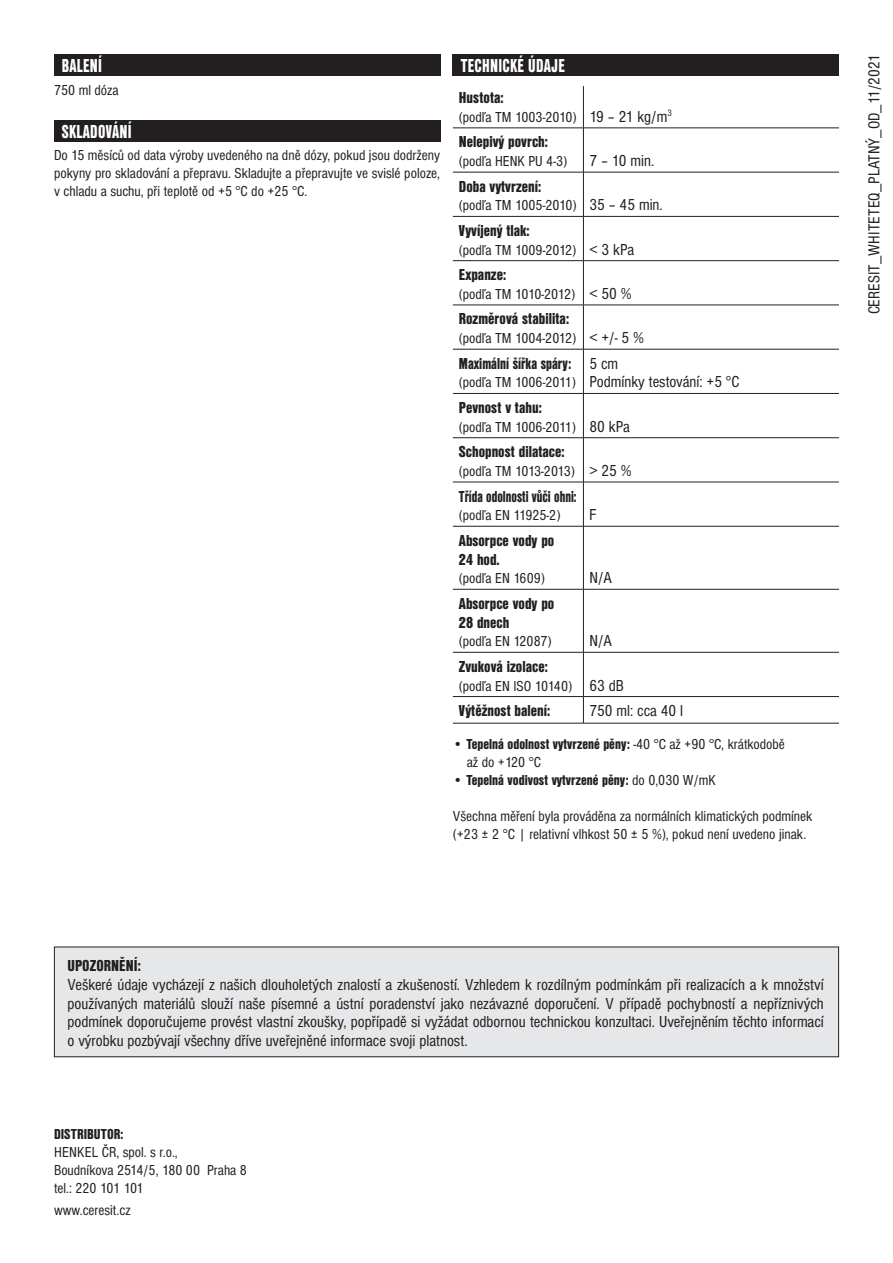
<style>
.page{position:relative;width:893px;height:1263px;background:#fff}
.page>*{position:absolute;margin:0;border:0;box-sizing:border-box;transform-origin:0 0}
.t1{font:19.5px "Nimbus Sans DOT Blac Cond";letter-spacing:.015em;color:#fff;scale:.85 1}
.t2{font:condensed 16.5px/18.8px "Nimbus Sans DOT";color:#231f20}
.t3{font:16.5px/18.8px "Nimbus Sans DOT Blac Cond";color:#231f20}
.t4{font:16.5px "Nimbus Sans DOT Blac Cond";color:#231f20;scale:.86 1}
.t5{font:16.5px "Nimbus Sans DOT Blac Cond";color:#231f20;scale:.91 1}
.t6{font:condensed 15px/18px "Nimbus Sans DOT";color:#231f20}
.t7{font:15px "Nimbus Sans DOT Blac Cond";color:#231f20}
.t8{font:condensed 15px "Nimbus Sans DOT";letter-spacing:-.03em;color:#231f20}
.s1{font-size:16.5px}
.s2{font-family:"Nimbus Sans DOT";font-stretch:condensed}
</style>
<div class="page">
<div style="left:54px;top:54px;width:386px;height:22px;background:#231f20"></div>
<div style="left:54px;top:120px;width:386px;height:22px;background:#231f20"></div>
<div style="left:453px;top:54px;width:386px;height:22px;background:#231f20"></div>
<hr style="left:583px;top:86px;width:1px;height:42px;background:#231f20">
<hr style="left:453px;top:128px;width:130px;height:1px;background:#231f20">
<hr style="left:583px;top:128px;width:256px;height:1px;background:#231f20">
<hr style="left:583px;top:128px;width:1px;height:44px;background:#231f20">
<hr style="left:453px;top:172px;width:130px;height:1px;background:#231f20">
<hr style="left:583px;top:172px;width:256px;height:1px;background:#231f20">
<hr style="left:583px;top:172px;width:1px;height:44px;background:#231f20">
<hr style="left:453px;top:216px;width:130px;height:1px;background:#231f20">
<hr style="left:583px;top:216px;width:256px;height:1px;background:#231f20">
<hr style="left:583px;top:217px;width:1px;height:43px;background:#231f20">
<hr style="left:583px;top:261px;width:1px;height:44px;background:#231f20">
<hr style="left:583px;top:305px;width:1px;height:44px;background:#231f20">
<hr style="left:583px;top:349px;width:1px;height:44px;background:#231f20">
<hr style="left:583px;top:394px;width:1px;height:43px;background:#231f20">
<hr style="left:583px;top:438px;width:1px;height:44px;background:#231f20">
<hr style="left:583px;top:482px;width:1px;height:44px;background:#231f20">
<hr style="left:583px;top:526px;width:1px;height:63px;background:#231f20">
<hr style="left:583px;top:589px;width:1px;height:63px;background:#231f20">
<hr style="left:583px;top:652px;width:1px;height:44px;background:#231f20">
<svg style="left:583px;top:697px;width:1px;height:26px"></svg>
<hr style="left:453px;top:260px;width:130px;height:1px;background:#231f20">
<hr style="left:583px;top:260px;width:256px;height:1px;background:#231f20">
<hr style="left:453px;top:305px;width:130px;height:1px;background:#231f20">
<hr style="left:583px;top:305px;width:256px;height:1px;background:#231f20">
<hr style="left:453px;top:393px;width:130px;height:1px;background:#231f20">
<hr style="left:583px;top:393px;width:256px;height:1px;background:#231f20">
<hr style="left:453px;top:482px;width:130px;height:1px;background:#231f20">
<hr style="left:453px;top:589px;width:130px;height:1px;background:#231f20">
<hr style="left:583px;top:589px;width:256px;height:1px;background:#231f20">
<hr style="left:453px;top:723px;width:130px;height:1px;background:#231f20">
<hr style="left:583px;top:723px;width:256px;height:1px;background:#231f20">
<hr style="left:453px;top:349px;width:130px;height:1px;background:#231f20">
<hr style="left:583px;top:349px;width:256px;height:1px;background:#231f20">
<hr style="left:453px;top:437px;width:130px;height:1px;background:#231f20">
<hr style="left:583px;top:437px;width:256px;height:1px;background:#231f20">
<hr style="left:583px;top:482px;width:256px;height:1px;background:#231f20">
<hr style="left:453px;top:526px;width:130px;height:1px;background:#231f20">
<hr style="left:583px;top:526px;width:256px;height:1px;background:#231f20">
<hr style="left:453px;top:652px;width:130px;height:1px;background:#231f20">
<hr style="left:583px;top:652px;width:256px;height:1px;background:#231f20">
<hr style="left:453px;top:696px;width:130px;height:1px;background:#231f20">
<hr style="left:583px;top:696px;width:256px;height:1px;background:#231f20">
<div style="left:54px;top:947px;width:785px;height:110px;background:#e6e7e9"></div>
<div style="left:54px;top:946px;width:785px;height:111px;border:1px solid #231f20"></div>
<h1 class="t1" style="left:62px;top:54px;width:49px">BALENÍ</h1>
<p class="t6" style="left:54px;top:81px;width:66px">750 ml dóza</p>
<h1 class="t1" style="left:62px;top:120px;width:84px">SKLADOVÁNÍ</h1>
<p class="t6" style="left:54px;top:146px;width:388px;text-align:justify">Do 15 měsíců od data výroby uvedeného na dně dózy, pokud jsou dodrženy pokyny pro skladování a přepravu. Skladujte a přepravujte ve svislé poloze, v chladu a suchu, při teplotě od +5 °C do +25 °C.</p>
<h1 class="t1" style="left:461px;top:54px;width:124px">TECHNICKÉ ÚDAJE</h1>
<p class="t3" style="left:459px;top:88px;width:46px">Hustota:</p>
<p class="t6" style="left:459px;top:108px;width:214px">(podľa TM 1003-2010) <span class="s1">19 – 21 kg/m</span><sup>3</sup></p>
<p class="t3" style="left:459px;top:133px;width:91px">Nelepivý povrch:</p>
<p class="t6" style="left:459px;top:152px;width:110px">(podľa HENK PU 4-3)</p>
<p class="t2" style="left:589px;top:152px;width:66px">7 – 10 min.</p>
<p class="t3" style="left:459px;top:177px;width:84px">Doba vytvrzení:</p>
<p class="t6" style="left:459px;top:197px;width:205px">(podľa TM 1005-2010) <span class="s1">35 – 45 min.</span></p>
<p class="t3" style="left:459px;top:221px;width:72px">Vyvíjený tlak:</p>
<p class="t6" style="left:459px;top:241px;width:177px">(podľa TM 1009-2012) <span class="s1">&lt; 3 kPa</span></p>
<p class="t3" style="left:459px;top:265px;width:49px">Expanze:</p>
<p class="t8" style="left:459px;top:286px;width:174px">(podľa TM 1010-2012) <span class="s1">&lt; 50 %</span></p>
<p class="t3" style="left:459px;top:310px;width:112px">Rozměrová stabilita:</p>
<p class="t6" style="left:459px;top:330px;width:187px">(podľa TM 1004-2012) <span class="s1">&lt; +/- 5 %</span></p>
<p class="t5" style="left:459px;top:354px;width:125px">Maximální šířka spáry:</p>
<p class="t6" style="left:459px;top:374px;width:119px">(podľa TM 1006-2011)</p>
<p class="t2" style="left:589px;top:354px;width:151px">5 cm<br>Podmínky testování: +5 °C</p>
<p class="t3" style="left:459px;top:398px;width:84px">Pevnost v tahu:</p>
<p class="t6" style="left:459px;top:418px;width:173px">(podľa TM 1006-2011) <span class="s1">80 kPa</span></p>
<p class="t3" style="left:459px;top:442px;width:107px">Schopnost dilatace:</p>
<p class="t8" style="left:459px;top:463px;width:174px">(podľa TM 1013-2013) <span class="s1">&gt; 25 %</span></p>
<p class="t4" style="left:459px;top:487px;width:138px">Třída odolnosti vůči ohni:</p>
<p class="t6" style="left:459px;top:507px;width:103px">(podľa EN 11925-2)</p>
<p class="t2" style="left:589px;top:506px;width:8px">F</p>
<p class="t3" style="left:459px;top:531px;width:97px">Absorpce vody po<br>24 hod.</p>
<p class="t6" style="left:459px;top:570px;width:87px">(podľa EN 1609)</p>
<p class="t2" style="left:589px;top:569px;width:24px">N/A</p>
<p class="t3" style="left:459px;top:594px;width:97px">Absorpce vody po<br>28 dnech</p>
<p class="t6" style="left:459px;top:633px;width:94px">(podľa EN 12087)</p>
<p class="t2" style="left:589px;top:632px;width:24px">N/A</p>
<p class="t3" style="left:459px;top:657px;width:90px">Zvuková izolace:</p>
<p class="t6" style="left:459px;top:677px;width:167px">(podľa EN ISO 10140) <span class="s1">63 dB</span></p>
<p class="t3" style="left:459px;top:701px;width:93px">Výtěžnost balení:</p>
<p class="t2" style="left:589px;top:702px;width:95px">750 ml: cca 40 l</p>
<p class="t7" style="left:453px;top:735px;width:334px"><span class="s2">•</span> Tepelná odolnost vytvrzené pěny: <span class="s2">-40 °C až +90 °C, krátkodobě</span></p>
<p class="t6" style="left:467px;top:753px;width:76px">až do +120 °C</p>
<p class="t7" style="left:453px;top:771px;width:264px"><span class="s2">•</span> Tepelná vodivost vytvrzené pěny: <span class="s2">do 0,030 W/mK</span></p>
<p class="t6" style="left:453px;top:807px;width:361px">Všechna měření byla prováděna za normálních klimatických podmínek (+23 ± 2 °C | relativní vlhkost 50 ± 5 %), pokud není uvedeno jinak.</p>
<p class="t2" style="left:865px;top:314px;width:262px;rotate:-90deg">CERESIT_WHITETEQ_PLATNÝ_OD_11/2021</p>
<p class="t3" style="left:68px;top:956px;width:75px">UPOZORNĚNÍ:</p>
<p class="t2" style="left:68px;top:975px;width:758px;text-align:justify">Veškeré údaje vycházejí z našich dlouholetých znalostí a zkušeností. Vzhledem k rozdílným podmínkám při realizacích a k množství používaných materiálů slouží naše písemné a ústní poradenství jako nezávazné doporučení. V případě pochybností a nepříznivých podmínek doporučujeme provést vlastní zkoušky, popřípadě si vyžádat odbornou technickou konzultaci. Uveřejněním těchto informací o výrobku pozbývají všechny dříve uveřejněné informace svoji platnost.</p>
<p class="t7" style="left:54px;top:1126px;width:71px">DISTRIBUTOR:</p>
<p class="t6" style="left:54px;top:1144px;width:195px">HENKEL ČR, spol. s r.o.,<br>Boudníkova 2514/5, 180 00 Praha 8 tel.: 220 101 101</p>
<p class="t6" style="left:54px;top:1201px;width:78px">www.ceresit.cz</p>
</div>
